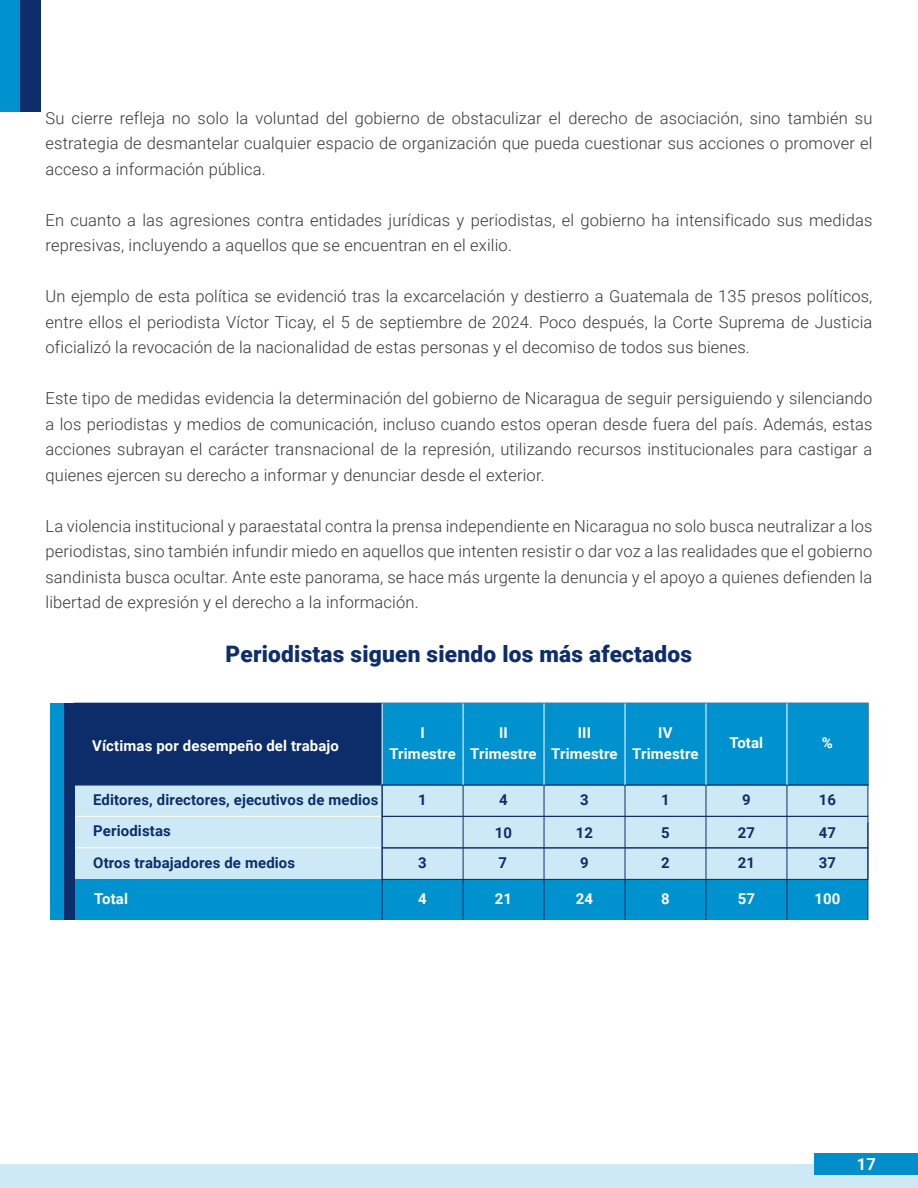
<style>
.page{position:relative;width:918px;height:1188px;background:#fff}
.page>*{position:absolute;margin:0;border:0;box-sizing:border-box;transform-origin:0 0}
.t1{font:900 22.65px "Roboto";letter-spacing:.01em;color:#0d2d6b}
.t2{font:300 16.5px/25.5px "Roboto";letter-spacing:.01em;color:#373737;text-align:justify}
.t3{font:700 16.5px "Roboto";color:#fff}
.t4{font:700 14.85px/20.2px "Roboto";letter-spacing:.01em;color:#fff;text-align:center}
.t5{font:700 14.85px "Roboto";letter-spacing:.01em;color:#0d2d6b}
.t6{font:700 14.85px/32.5px "Roboto";letter-spacing:.01em;color:#102d69}
</style>
<div class="page">
<div style="left:0;top:1164px;width:918px;height:24px;background:#cde9f5"></div>
<div style="left:0;top:0;width:20px;height:111px;background:#0092ce"></div>
<div style="left:20px;top:0;width:20px;height:111px;background:#0d2d6b"></div>
<div style="left:815px;top:1153px;width:103px;height:22px;background:#018ecb"></div>
<div style="left:75px;top:765px;width:793px;height:155px;background:#cde9f5"></div>
<div style="left:74px;top:703px;width:795px;height:83px;background:#0c2d69;border:1px solid #0c2d69"></div>
<div style="left:74px;top:816px;width:308px;height:32px;border:1px solid #fff"></div>
<div style="left:382px;top:703px;width:486px;height:82px;background:#0092ce"></div>
<hr style="left:382px;top:704px;width:1px;height:81px;background:#fff">
<div style="left:382px;top:879px;width:486px;height:41px;background:#0092ce"></div>
<div style="left:75px;top:879px;width:307px;height:41px;background:#0092ce"></div>
<div style="left:382px;top:847px;width:486px;height:33px;border:1px solid #102d69"></div>
<div style="left:382px;top:784px;width:486px;height:33px;border:1px solid #102d69"></div>
<hr style="left:463px;top:704px;width:1px;height:81px;background:#fff">
<hr style="left:544px;top:704px;width:1px;height:81px;background:#fff">
<hr style="left:625px;top:704px;width:1px;height:81px;background:#fff">
<hr style="left:625px;top:785px;width:1px;height:135px;background:#102d69">
<hr style="left:706px;top:704px;width:1px;height:81px;background:#fff">
<hr style="left:706px;top:785px;width:1px;height:135px;background:#102d69">
<hr style="left:787px;top:703px;width:1px;height:82px;background:#fff">
<hr style="left:787px;top:785px;width:1px;height:135px;background:#102d69">
<hr style="left:868px;top:822px;width:1px;height:98px;background:#102d69">
<hr style="left:544px;top:785px;width:1px;height:135px;background:#102d69">
<hr style="left:463px;top:785px;width:1px;height:135px;background:#102d69">
<div style="left:50px;top:703px;width:25px;height:217px;background:#0092ce"></div>
<div style="left:65px;top:703px;width:10px;height:217px;background:#0d2d6b"></div>
<hr style="left:382px;top:785px;width:1px;height:135px;background:#102d69">
<p class="t2" style="left:45px;top:104px;width:829px">Su cierre refleja no solo la voluntad del gobierno de obstaculizar el derecho de asociación, sino también su estrategia de desmantelar cualquier espacio de organización que pueda cuestionar sus acciones o promover el acceso a información pública.</p>
<p class="t2" style="left:45px;top:206px;width:829px">En cuanto a las agresiones contra entidades jurídicas y periodistas, el gobierno ha intensificado sus medidas represivas, incluyendo a aquellos que se encuentran en el exilio.</p>
<p class="t2" style="left:45px;top:283px;width:828px">Un ejemplo de esta política se evidenció tras la excarcelación y destierro a Guatemala de 135 presos políticos, entre ellos el periodista Víctor Ticay, el 5 de septiembre de 2024. Poco después, la Corte Suprema de Justicia oficializó la revocación de la nacionalidad de estas personas y el decomiso de todos sus bienes.</p>
<p class="t2" style="left:45px;top:385px;width:829px">Este tipo de medidas evidencia la determinación del gobierno de Nicaragua de seguir persiguiendo y silenciando a los periodistas y medios de comunicación, incluso cuando estos operan desde fuera del país. Además, estas acciones subrayan el carácter transnacional de la represión, utilizando recursos institucionales para castigar a quienes ejercen su derecho a informar y denunciar desde el exterior.</p>
<p class="t2" style="left:45px;top:512px;width:829px">La violencia institucional y paraestatal contra la prensa independiente en Nicaragua no solo busca neutralizar a los periodistas, sino también infundir miedo en aquellos que intenten resistir o dar voz a las realidades que el gobierno sandinista busca ocultar. Ante este panorama, se hace más urgente la denuncia y el apoyo a quienes defienden la libertad de expresión y el derecho a la información.</p>
<h1 class="t1" style="left:226px;top:638px;width:468px">Periodistas siguen siendo los más afectados</h1>
<p class="t4" style="left:92px;top:736px;width:248px">Víctimas por desempeño del trabajo</p>
<p class="t4" style="left:420px;top:722px;width:6px">I</p>
<p class="t4" style="left:499px;top:722px;width:10px">II</p>
<p class="t4" style="left:578px;top:722px;width:15px">III</p>
<p class="t4" style="left:389px;top:743px;width:230px">Trimestre Trimestre Trimestre</p>
<p class="t4" style="left:632px;top:722px;width:68px">IV<br>Trimestre</p>
<p class="t4" style="left:730px;top:732px;width:35px">Total</p>
<p class="t4" style="left:822px;top:732px;width:13px">%</p>
<p class="t5" style="left:93px;top:789px;width:287px">Editores, directores, ejecutivos de medios</p>
<p class="t5" style="left:93px;top:821px;width:79px">Periodistas</p>
<p class="t6" style="left:418px;top:783px;width:10px">1</p>
<p class="t6" style="left:495px;top:783px;width:19px">4<br>10</p>
<p class="t6" style="left:580px;top:783px;width:10px">3</p>
<p class="t6" style="left:661px;top:783px;width:10px">1</p>
<p class="t6" style="left:742px;top:783px;width:10px">9</p>
<p class="t6" style="left:819px;top:783px;width:19px">16</p>
<p class="t6" style="left:576px;top:815px;width:19px">12</p>
<p class="t6" style="left:661px;top:815px;width:10px">5</p>
<p class="t6" style="left:738px;top:815px;width:19px">27</p>
<p class="t6" style="left:819px;top:815px;width:19px">47</p>
<p class="t5" style="left:93px;top:852px;width:203px">Otros trabajadores de medios</p>
<p class="t6" style="left:418px;top:846px;width:10px">3</p>
<p class="t6" style="left:498px;top:846px;width:10px">7</p>
<p class="t6" style="left:580px;top:846px;width:10px">9</p>
<p class="t6" style="left:661px;top:846px;width:10px">2</p>
<p class="t6" style="left:738px;top:846px;width:19px">21</p>
<p class="t6" style="left:819px;top:846px;width:19px">37</p>
<p class="t4" style="left:94px;top:888px;width:35px">Total</p>
<p class="t4" style="left:418px;top:888px;width:10px">4</p>
<p class="t4" style="left:495px;top:888px;width:19px">21</p>
<p class="t4" style="left:576px;top:888px;width:19px">24</p>
<p class="t4" style="left:661px;top:888px;width:10px">8</p>
<p class="t4" style="left:738px;top:888px;width:19px">57</p>
<p class="t4" style="left:814px;top:888px;width:27px">100</p>
<p class="t3" style="left:857px;top:1152px;width:21px">17</p>
</div>
